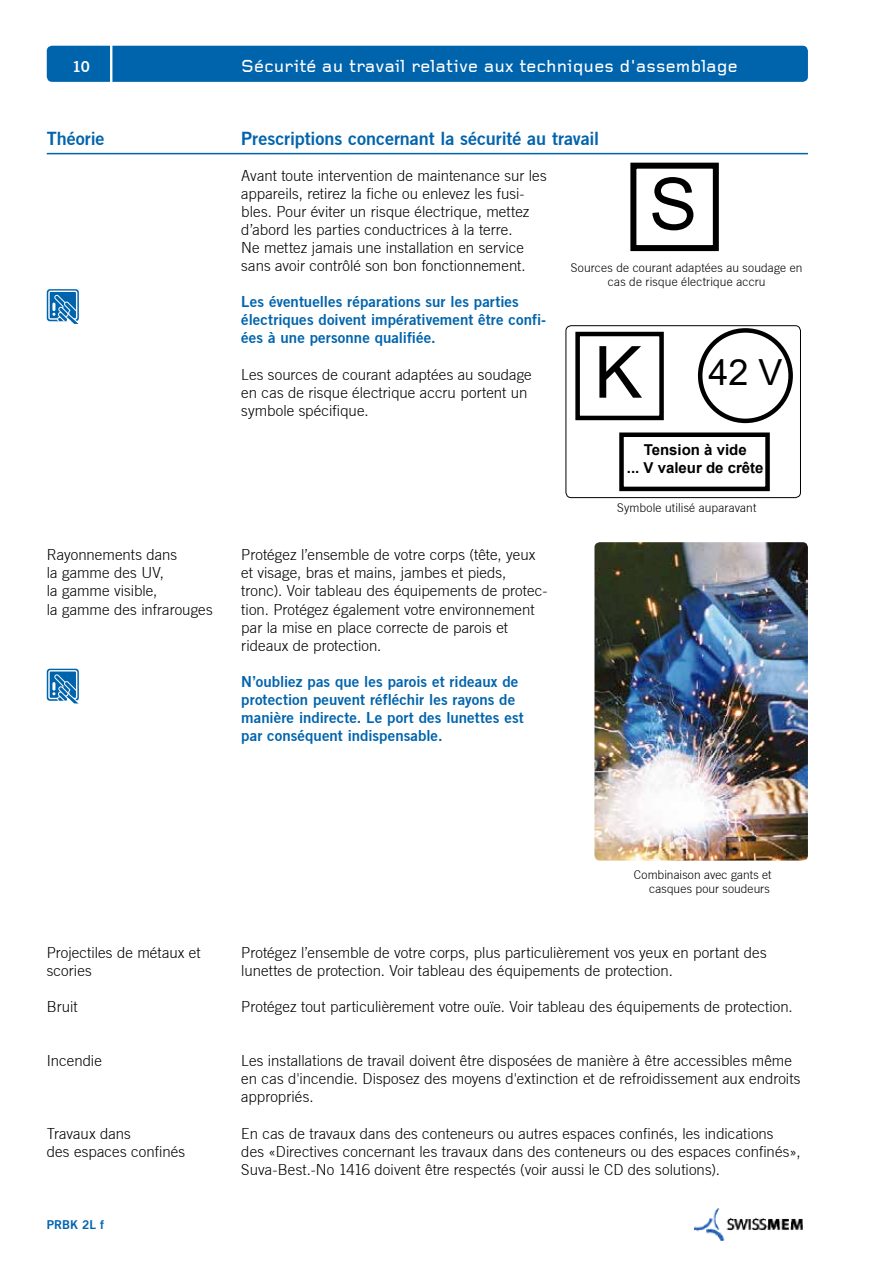
<style>
.page{position:relative;width:893px;height:1263px;background:#fff}
.page>*{position:absolute;margin:0;border:0;box-sizing:border-box;transform-origin:0 0}
.t1{font:72px "Arial";color:#000}
.t2{font:36px "Arial";color:#000}
.t3{font:500 18px "Foundry Gridnik";letter-spacing:.01em;color:#fff}
.t4{font:18px "Trade Gothic Bold Two";letter-spacing:-.005em;color:#0064ad}
.t5{font:300 15px/18px "Trade Gothic";letter-spacing:.005em;color:#000}
.t6{font:15px/18.1px "Trade Gothic Bold Two";letter-spacing:.005em;color:#0064ad}
.t7{font:700 15px/18px "Arial";color:#000;text-align:center}
.t8{font:15px "Trade Gothic Bold Two";color:#fff}
.t9{font:300 12px/14.4px "Trade Gothic";letter-spacing:.01em;color:#000;text-align:right}
.t10{font:12px "Trade Gothic Bold Two";color:#0064ad}
.s1{font-size:72px}
</style>
<div class="page">
<div style="left:47px;top:46px;width:761px;height:36px;background:#0064ad;border-radius:5px"></div>
<hr style="left:47px;top:153px;width:761px;height:1px;background:#0064ad">
<hr style="left:110px;top:36px;width:2px;height:55px;background:#fff">
<img style="left:695px;top:1209px;width:107px;height:31px">
<div style="left:630px;top:163px;width:89px;height:88px;border:6px solid #000"></div>
<img style="left:594px;top:542px;width:214px;height:318px">
<svg style="left:47px;top:289px;width:32px;height:35px"></svg>
<svg style="left:47px;top:669px;width:32px;height:34px"></svg>
<div style="left:698px;top:328px;width:95px;height:95px;border:4px solid #000;border-radius:50%"></div>
<div style="left:575px;top:332px;width:89px;height:88px;border:4px solid #000"></div>
<div style="left:619px;top:432px;width:151px;height:59px;border:4px solid #000"></div>
<div style="left:566px;top:325px;width:235px;height:173px;border:1px solid #000;border-radius:5px"></div>
<p class="t8" style="left:72px;top:58px;width:19px">10</p>
<p class="t3" style="left:241px;top:57px;width:498px">Sécurité au travail relative aux techniques d'assemblage</p>
<p class="t4" style="left:47px;top:127px;width:59px">Théorie</p>
<p class="t4" style="left:241px;top:127px;width:359px">Prescriptions concernant la sécurité au travail</p>
<p class="t5" style="left:241px;top:166px;width:307px">Avant toute intervention de maintenance sur les appareils, retirez la fiche ou enlevez les fusi&shy;bles. Pour éviter un risque électrique, mettez d’abord les parties conductrices à la terre.<br>Ne mettez jamais une installation en service sans avoir contrôlé son bon fonctionnement.</p>
<p class="t6" style="left:241px;top:293px;width:306px">Les éventuelles réparations sur les parties électriques doivent impérativement être confi&shy;ées à une personne qualifiée.</p>
<p class="t5" style="left:241px;top:365px;width:292px">Les sources de courant adaptées au soudage en cas de risque électrique accru portent un symbole spécifique.</p>
<h1 class="t1" style="left:649px;top:155px;width:50px">S</h1>
<p class="t9" style="left:571px;top:260px;width:233px;text-align:center">Sources de courant adaptées au soudage en cas de risque électrique accru</p>
<h2 class="t2" style="left:594px;top:347px;width:190px"><span class="s1">K</span> 42 V</h2>
<p class="t7" style="left:627px;top:441px;width:138px">Tension à vide<br>... V valeur de crête</p>
<p class="t5" style="left:47px;top:546px;width:167px">Rayonnements dans<br>la gamme des UV,<br>la gamme visible,<br>la gamme des infrarouges</p>
<p class="t5" style="left:241px;top:546px;width:307px">Protégez l’ensemble de votre corps (tête, yeux et visage, bras et mains, jambes et pieds, tronc). Voir tableau des équipements de protec&shy;tion. Protégez également votre environnement par la mise en place correcte de parois et rideaux de protection.</p>
<p class="t6" style="left:241px;top:672px;width:284px">N’oubliez pas que les parois et rideaux de protection peuvent réfléchir les rayons de manière indirecte. Le port des lunettes est par conséquent indispensable.</p>
<p class="t9" style="left:617px;top:500px;width:141px">Symbole utilisé auparavant</p>
<p class="t5" style="left:47px;top:943px;width:155px">Projectiles de métaux et scories</p>
<p class="t5" style="left:47px;top:998px;width:32px">Bruit</p>
<p class="t5" style="left:47px;top:1052px;width:57px">Incendie</p>
<p class="t5" style="left:47px;top:1124px;width:140px">Travaux dans<br>des espaces confinés</p>
<p class="t10" style="left:47px;top:1217px;width:59px">PRBK 2L f</p>
<p class="t10" style="left:93px;top:1217px;width:5px">f</p>
<p class="t9" style="left:634px;top:867px;width:139px">Combinaison avec gants et casques pour soudeurs</p>
<p class="t5" style="left:241px;top:943px;width:527px">Protégez l’ensemble de votre corps, plus particulièrement vos yeux en portant des lunettes de protection. Voir tableau des équipements de protection.</p>
<p class="t5" style="left:241px;top:997px;width:553px">Protégez tout particulièrement votre ouïe. Voir tableau des équipements de protection.</p>
<p class="t5" style="left:241px;top:1052px;width:561px">Les installations de travail doivent être disposées de manière à être accessibles même en cas d'incendie. Disposez des moyens d'extinction et de refroidissement aux endroits appropriés.</p>
<p class="t5" style="left:241px;top:1124px;width:561px">En cas de travaux dans des conteneurs ou autres espaces confinés, les indications<br>des «Directives concernant les travaux dans des conteneurs ou des espaces confinés»,<br>Suva-Best.-No 1416 doivent être respectés (voir aussi le CD des solutions).</p>
</div>
